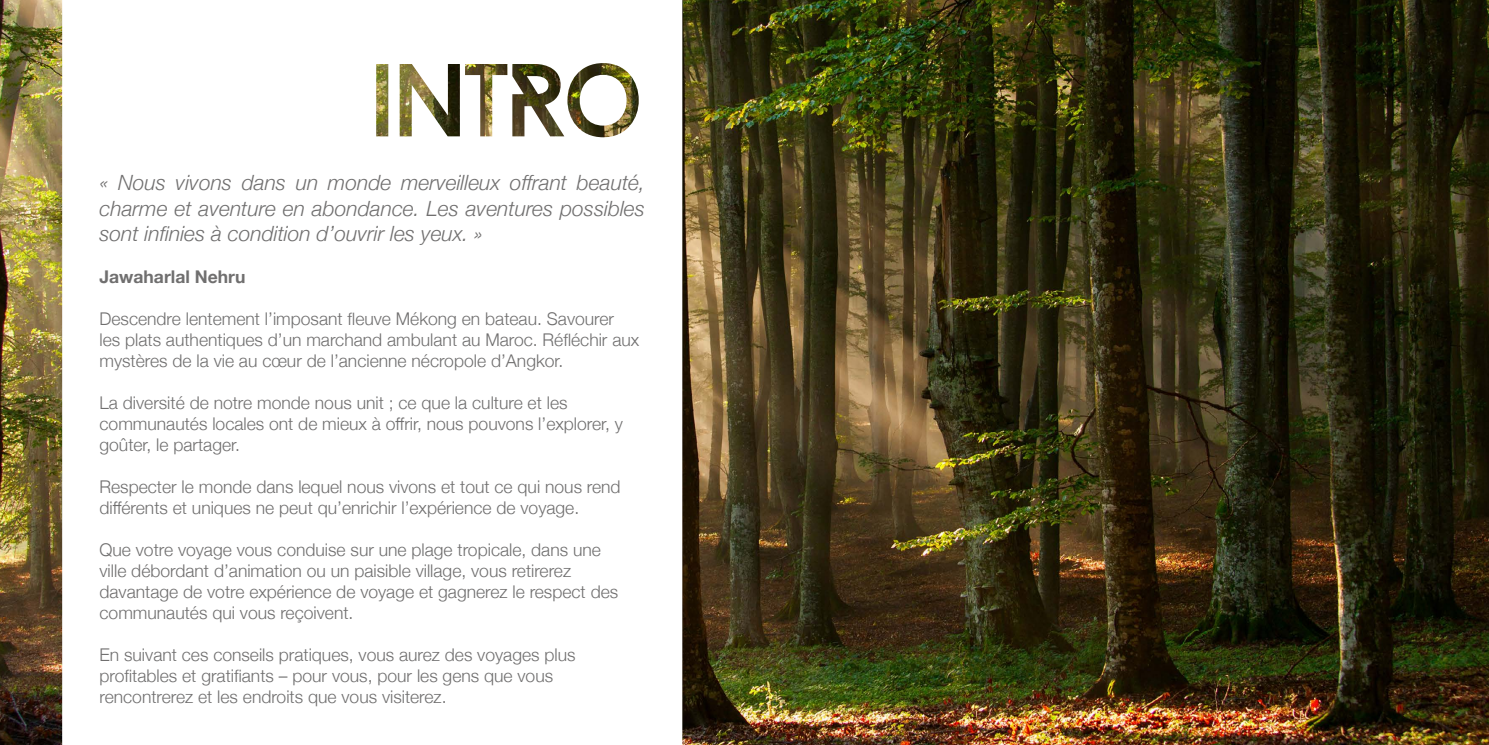
<style>
.page{position:relative;width:1489px;height:745px;background:#fff}
.page>*{position:absolute;margin:0;border:0;box-sizing:border-box;transform-origin:0 0}
.t1{font:italic 300 21px/25.2px "Helvetica Neue";color:#706f6f;text-align:justify}
.t2{font:300 17.5px/21px "Helvetica Neue";color:#706f6f}
.t3{font:700 17.5px "Helvetica Neue";color:#706f6f}
</style>
<div class="page">
<img style="left:0;top:0;width:1488px;height:744px">
<svg style="left:62px;top:0;width:620px;height:744px"></svg>
<p class="t1" style="left:99px;top:169px;width:547px">« Nous vivons dans un monde merveilleux offrant beauté, charme et aventure en abondance. Les aventures possibles sont infinies à condition d’ouvrir les yeux. »</p>
<p class="t3" style="left:99px;top:263px;width:147px">Jawaharlal Nehru</p>
<p class="t2" style="left:99px;top:307px;width:541px">Descendre lentement l’imposant fleuve Mékong en bateau. Savourer<br>les plats authentiques d’un marchand ambulant au Maroc. Réfléchir aux mystères de la vie au cœur de l’ancienne nécropole d’Angkor.</p>
<p class="t2" style="left:99px;top:391px;width:525px">La diversité de notre monde nous unit ; ce que la culture et les communautés locales ont de mieux à offrir, nous pouvons l’explorer, y goûter, le partager.</p>
<p class="t2" style="left:99px;top:475px;width:522px">Respecter le monde dans lequel nous vivons et tout ce qui nous rend différents et uniques ne peut qu’enrichir l’expérience de voyage.</p>
<p class="t2" style="left:99px;top:538px;width:520px">Que votre voyage vous conduise sur une plage tropicale, dans une ville débordant d’animation ou un paisible village, vous retirerez davantage de votre expérience de voyage et gagnerez le respect des communautés qui vous reçoivent.</p>
<p class="t2" style="left:99px;top:643px;width:477px">En suivant ces conseils pratiques, vous aurez des voyages plus profitables et gratifiants – pour vous, pour les gens que vous rencontrerez et les endroits que vous visiterez.</p>
</div>
